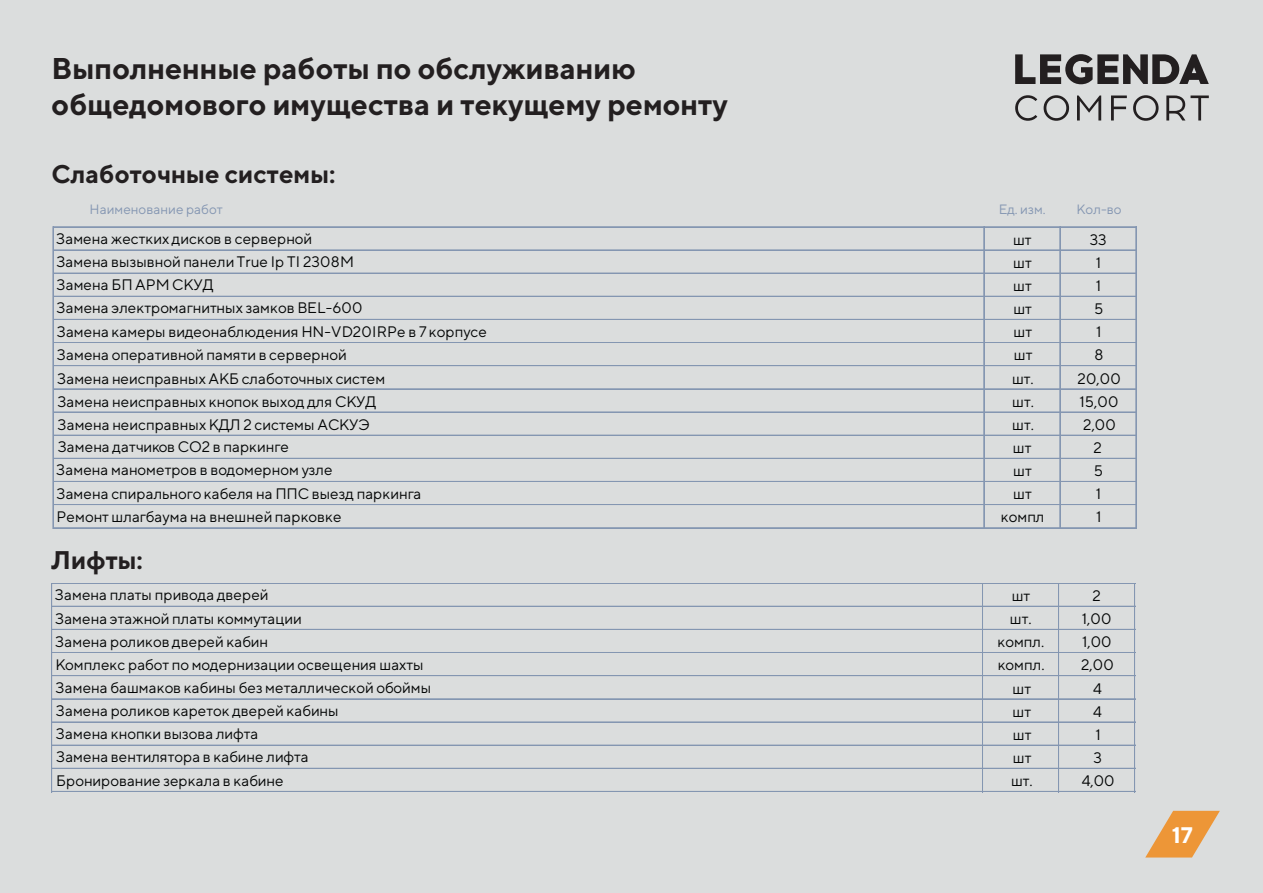
<style>
.page{position:relative;width:1263px;height:893px;background:#dbdddd}
.page>*{position:absolute;margin:0;border:0;box-sizing:border-box;transform-origin:0 0}
.t1{font:700 30px/36px "TT Norms";color:#231f20}
.t2{font:700 25.5px "TT Norms";color:#231f20}
.t3{font:700 22.5px "TT Norms";color:#fff}
.t4{font:15.15px "TT Norms";color:#030505}
.t5{font:13.5px "TT Norms";color:#8496b2}
</style>
<div class="page">
<svg style="left:1145px;top:811px;width:75px;height:46px"></svg>
<svg style="left:1015px;top:54px;width:194px;height:30px"></svg>
<svg style="left:1015px;top:95px;width:22px;height:26px"></svg>
<svg style="left:1043px;top:95px;width:26px;height:26px"></svg>
<svg style="left:1077px;top:96px;width:24px;height:25px"></svg>
<svg style="left:1111px;top:96px;width:16px;height:25px"></svg>
<svg style="left:1133px;top:95px;width:25px;height:26px"></svg>
<svg style="left:1166px;top:96px;width:43px;height:25px"></svg>
<hr style="left:53px;top:227px;width:1px;height:301px;background:#8496b1">
<hr style="left:983px;top:227px;width:1px;height:301px;background:#8496b1">
<hr style="left:984px;top:227px;width:1px;height:301px;background:#8496b1">
<hr style="left:1059px;top:227px;width:1px;height:301px;background:#8496b1">
<hr style="left:1060px;top:227px;width:1px;height:301px;background:#8496b1">
<hr style="left:1135px;top:227px;width:1px;height:301px;background:#8496b1">
<hr style="left:1136px;top:227px;width:1px;height:301px;background:#8496b1">
<hr style="left:54px;top:227px;width:1082px;height:1px;background:#8496b1">
<hr style="left:54px;top:250px;width:1082px;height:1px;background:#8496b1">
<hr style="left:54px;top:273px;width:1082px;height:1px;background:#8496b1">
<hr style="left:54px;top:296px;width:1082px;height:1px;background:#8496b1">
<hr style="left:54px;top:319px;width:1082px;height:1px;background:#8496b1">
<hr style="left:54px;top:342px;width:1082px;height:1px;background:#8496b1">
<hr style="left:54px;top:365px;width:1082px;height:1px;background:#8496b1">
<hr style="left:54px;top:366px;width:1082px;height:1px;background:#8496b1">
<hr style="left:54px;top:389px;width:1082px;height:1px;background:#8496b1">
<hr style="left:54px;top:412px;width:1082px;height:1px;background:#8496b1">
<hr style="left:54px;top:435px;width:1082px;height:1px;background:#8496b1">
<hr style="left:54px;top:458px;width:1082px;height:1px;background:#8496b1">
<hr style="left:54px;top:481px;width:1082px;height:1px;background:#8496b1">
<hr style="left:54px;top:504px;width:1082px;height:1px;background:#8496b1">
<hr style="left:54px;top:505px;width:1082px;height:1px;background:#8496b1">
<hr style="left:54px;top:527px;width:1082px;height:1px;background:#8496b1">
<hr style="left:54px;top:528px;width:1082px;height:1px;background:#8496b1">
<hr style="left:52px;top:583px;width:1px;height:209px;background:#8496b1">
<hr style="left:982px;top:583px;width:1px;height:209px;background:#8496b1">
<hr style="left:1058px;top:583px;width:1px;height:209px;background:#8496b1">
<hr style="left:1134px;top:583px;width:1px;height:209px;background:#8496b1">
<hr style="left:52px;top:583px;width:1083px;height:1px;background:#8496b1">
<hr style="left:52px;top:606px;width:1083px;height:1px;background:#8496b1">
<hr style="left:52px;top:629px;width:1083px;height:1px;background:#8496b1">
<hr style="left:52px;top:652px;width:1083px;height:1px;background:#8496b1">
<hr style="left:52px;top:675px;width:1083px;height:1px;background:#8496b1">
<hr style="left:52px;top:676px;width:1083px;height:1px;background:#8496b1">
<hr style="left:52px;top:698px;width:1083px;height:1px;background:#8496b1">
<hr style="left:52px;top:699px;width:1083px;height:1px;background:#8496b1">
<hr style="left:52px;top:722px;width:1083px;height:1px;background:#8496b1">
<hr style="left:52px;top:745px;width:1083px;height:1px;background:#8496b1">
<hr style="left:52px;top:768px;width:1083px;height:1px;background:#8496b1">
<hr style="left:52px;top:791px;width:1083px;height:1px;background:#8496b1">
<h1 class="t1" style="left:52px;top:50px;width:678px">Выполненные работы по обслуживанию общедомового имущества и текущему ремонту</h1>
<h2 class="t2" style="left:52px;top:158px;width:285px">Слаботочные системы:</h2>
<p class="t5" style="left:90px;top:201px;width:135px">Наименование работ</p>
<p class="t5" style="left:999px;top:201px;width:48px">Ед. изм.</p>
<p class="t5" style="left:1076px;top:201px;width:46px">Кол-во</p>
<p class="t4" style="left:56px;top:229px;width:258px">Замена жестких дисков в серверной</p>
<p class="t4" style="left:1013px;top:230px;width:20px">шт</p>
<p class="t4" style="left:1090px;top:230px;width:19px">33</p>
<p class="t4" style="left:56px;top:252px;width:299px">Замена вызывной панели True Ip TI 2308M</p>
<p class="t4" style="left:1013px;top:253px;width:20px">шт</p>
<p class="t4" style="left:1096px;top:253px;width:7px">1</p>
<p class="t4" style="left:57px;top:276px;width:158px">Замена БП АРМ СКУД</p>
<p class="t4" style="left:1013px;top:276px;width:20px">шт</p>
<p class="t4" style="left:1096px;top:276px;width:7px">1</p>
<p class="t4" style="left:57px;top:299px;width:307px">Замена электромагнитных замков BEL-600</p>
<p class="t4" style="left:1013px;top:299px;width:20px">шт</p>
<p class="t4" style="left:1094px;top:299px;width:11px">5</p>
<p class="t4" style="left:57px;top:322px;width:432px">Замена камеры видеонаблюдения HN-VD20IRPe в 7 корпусе</p>
<p class="t4" style="left:1014px;top:323px;width:20px">шт</p>
<p class="t4" style="left:1096px;top:323px;width:7px">1</p>
<p class="t4" style="left:57px;top:345px;width:291px">Замена оперативной памяти в серверной</p>
<p class="t4" style="left:1014px;top:346px;width:20px">шт</p>
<p class="t4" style="left:1094px;top:346px;width:10px">8</p>
<p class="t4" style="left:57px;top:369px;width:330px">Замена неисправных АКБ слаботочных систем</p>
<p class="t4" style="left:1012px;top:369px;width:23px">шт.</p>
<p class="t4" style="left:1077px;top:369px;width:45px">20,00</p>
<p class="t4" style="left:57px;top:392px;width:320px">Замена неисправных кнопок выход для СКУД</p>
<p class="t4" style="left:1012px;top:392px;width:23px">шт.</p>
<p class="t4" style="left:1079px;top:392px;width:40px">15,00</p>
<p class="t4" style="left:57px;top:415px;width:314px">Замена неисправных КДЛ 2 системы АСКУЭ</p>
<p class="t4" style="left:1012px;top:415px;width:23px">шт.</p>
<p class="t4" style="left:1083px;top:415px;width:34px">2,00</p>
<p class="t4" style="left:58px;top:438px;width:233px">Замена датчиков CO2 в паркинге</p>
<p class="t4" style="left:1013px;top:438px;width:20px">шт</p>
<p class="t4" style="left:1093px;top:438px;width:10px">2</p>
<p class="t4" style="left:56px;top:461px;width:278px">Замена манометров в водомерном узле</p>
<p class="t4" style="left:1013px;top:461px;width:20px">шт</p>
<p class="t4" style="left:1094px;top:461px;width:11px">5</p>
<p class="t4" style="left:56px;top:484px;width:367px">Замена спирального кабеля на ППС выезд паркинга</p>
<p class="t4" style="left:1013px;top:485px;width:20px">шт</p>
<p class="t4" style="left:1096px;top:485px;width:7px">1</p>
<p class="t4" style="left:57px;top:507px;width:286px">Ремонт шлагбаума на внешней парковке</p>
<p class="t4" style="left:1001px;top:508px;width:45px">компл</p>
<p class="t4" style="left:1096px;top:508px;width:7px">1</p>
<h2 class="t2" style="left:52px;top:544px;width:93px">Лифты:</h2>
<p class="t4" style="left:55px;top:586px;width:215px">Замена платы привода дверей</p>
<p class="t4" style="left:1012px;top:586px;width:20px">шт</p>
<p class="t4" style="left:1092px;top:586px;width:10px">2</p>
<p class="t4" style="left:55px;top:609px;width:248px">Замена этажной платы коммутации</p>
<p class="t4" style="left:1010px;top:609px;width:23px">шт.</p>
<p class="t4" style="left:1082px;top:609px;width:31px">1,00</p>
<p class="t4" style="left:55px;top:633px;width:215px">Замена роликов дверей кабин</p>
<p class="t4" style="left:997px;top:633px;width:48px">компл.</p>
<p class="t4" style="left:1082px;top:633px;width:31px">1,00</p>
<p class="t4" style="left:55px;top:656px;width:370px">Комплекс работ по модернизации освещения шахты</p>
<p class="t4" style="left:998px;top:656px;width:48px">компл.</p>
<p class="t4" style="left:1081px;top:656px;width:34px">2,00</p>
<p class="t4" style="left:56px;top:678px;width:377px">Замена башмаков кабины без металлической обоймы</p>
<p class="t4" style="left:1012px;top:679px;width:20px">шт</p>
<p class="t4" style="left:1093px;top:679px;width:10px">4</p>
<p class="t4" style="left:56px;top:701px;width:284px">Замена роликов кареток дверей кабины</p>
<p class="t4" style="left:1013px;top:702px;width:20px">шт</p>
<p class="t4" style="left:1093px;top:702px;width:10px">4</p>
<p class="t4" style="left:56px;top:724px;width:204px">Замена кнопки вызова лифта</p>
<p class="t4" style="left:1013px;top:725px;width:20px">шт</p>
<p class="t4" style="left:1095px;top:725px;width:7px">1</p>
<p class="t4" style="left:56px;top:748px;width:254px">Замена вентилятора в кабине лифта</p>
<p class="t4" style="left:1013px;top:748px;width:20px">шт</p>
<p class="t4" style="left:1093px;top:748px;width:10px">3</p>
<p class="t4" style="left:56px;top:771px;width:229px">Бронирование зеркала в кабине</p>
<p class="t4" style="left:1011px;top:771px;width:23px">шт.</p>
<p class="t4" style="left:1082px;top:771px;width:34px">4,00</p>
<h3 class="t3" style="left:1172px;top:821px;width:23px">17</h3>
</div>
